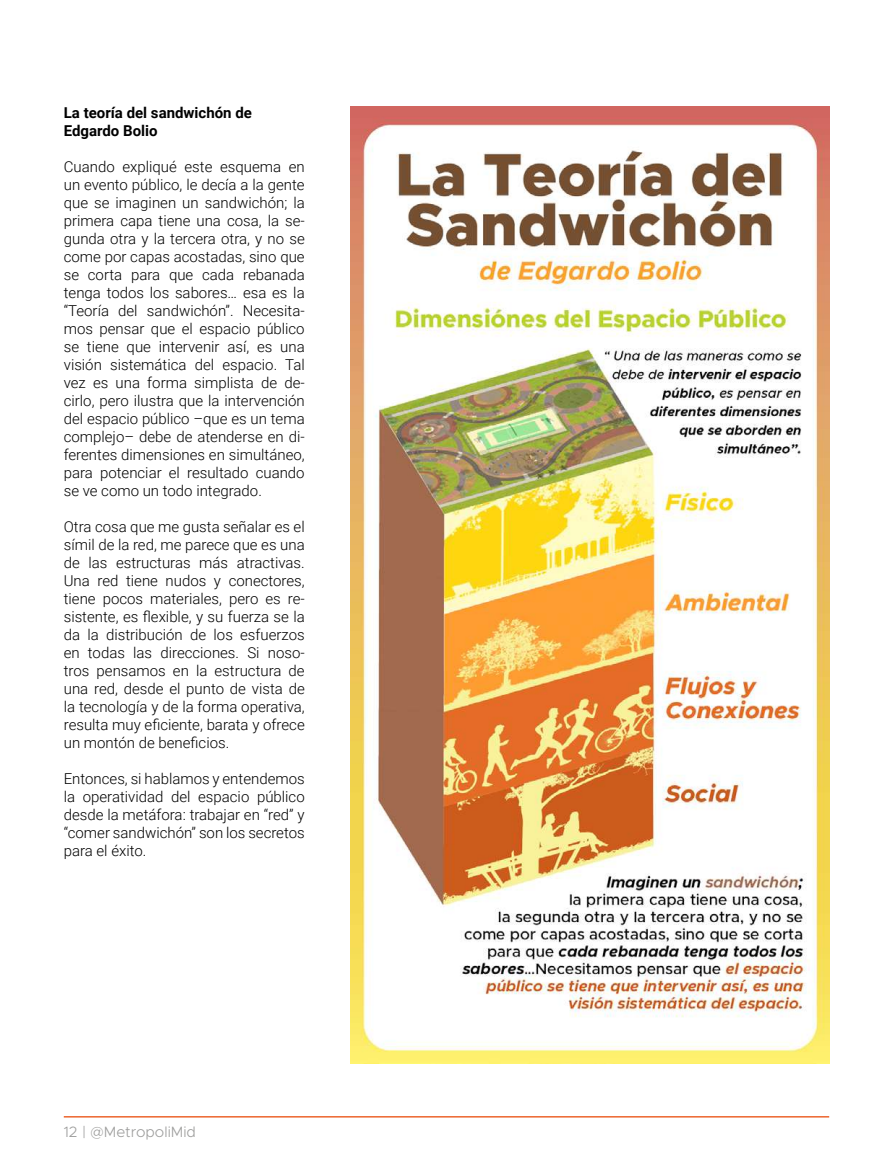
<style>
.page{position:relative;width:893px;height:1170px;background:#fff}
.page>*{position:absolute;margin:0;border:0;box-sizing:border-box;transform-origin:0 0}
.t1{font:300 15px/18px "Roboto";color:#000;text-align:justify}
.t2{font:700 15px/18px "Roboto";color:#000}
.t3{font:300 15px "Metropolis";color:#9d9d9c}
</style>
<div class="page">
<hr style="left:64px;top:1115px;width:765px;height:2px;background:#ec652d">
<img style="left:351px;top:106px;width:478px;height:957px">
<p class="t2" style="left:64px;top:103px;width:190px">La teoría del sandwichón de<br>Edgardo Bolio</p>
<p class="t1" style="left:64px;top:157px;width:242px">Cuando expliqué este esquema en un evento público, le decía a la gente que se imaginen un sandwichón; la primera capa tiene una cosa, la se&shy;gunda otra y la tercera otra, y no se come por capas acostadas, sino que se corta para que cada rebanada tenga todos los sabores… esa es la “Teoría del sandwichón”. Necesita&shy;mos pensar que el espacio público se tiene que intervenir así, es una visión sistemática del espacio. Tal vez es una forma simplista de de&shy;cirlo, pero ilustra que la intervención del espacio público –que es un tema complejo– debe de atenderse en di&shy;ferentes dimensiones en simultáneo, para potenciar el resultado cuando se ve como un todo integrado.</p>
<p class="t1" style="left:64px;top:517px;width:242px">Otra cosa que me gusta señalar es el símil de la red, me parece que es una de las estructuras más atractivas.<br>Una red tiene nudos y conectores, tiene pocos materiales, pero es re&shy;sistente, es flexible, y su fuerza se la da la distribución de los esfuerzos en todas las direcciones. Si noso&shy;tros pensamos en la estructura de una red, desde el punto de vista de la tecnología y de la forma operativa, resulta muy eficiente, barata y ofrece un montón de beneficios.</p>
<p class="t1" style="left:64px;top:769px;width:242px">Entonces, si hablamos y entendemos la operatividad del espacio público desde la metáfora: trabajar en “red” y “comer sandwichón” son los secretos para el éxito.</p>
<p class="t3" style="left:64px;top:1121px;width:134px">12 | @MetropoliMid</p>
</div>
